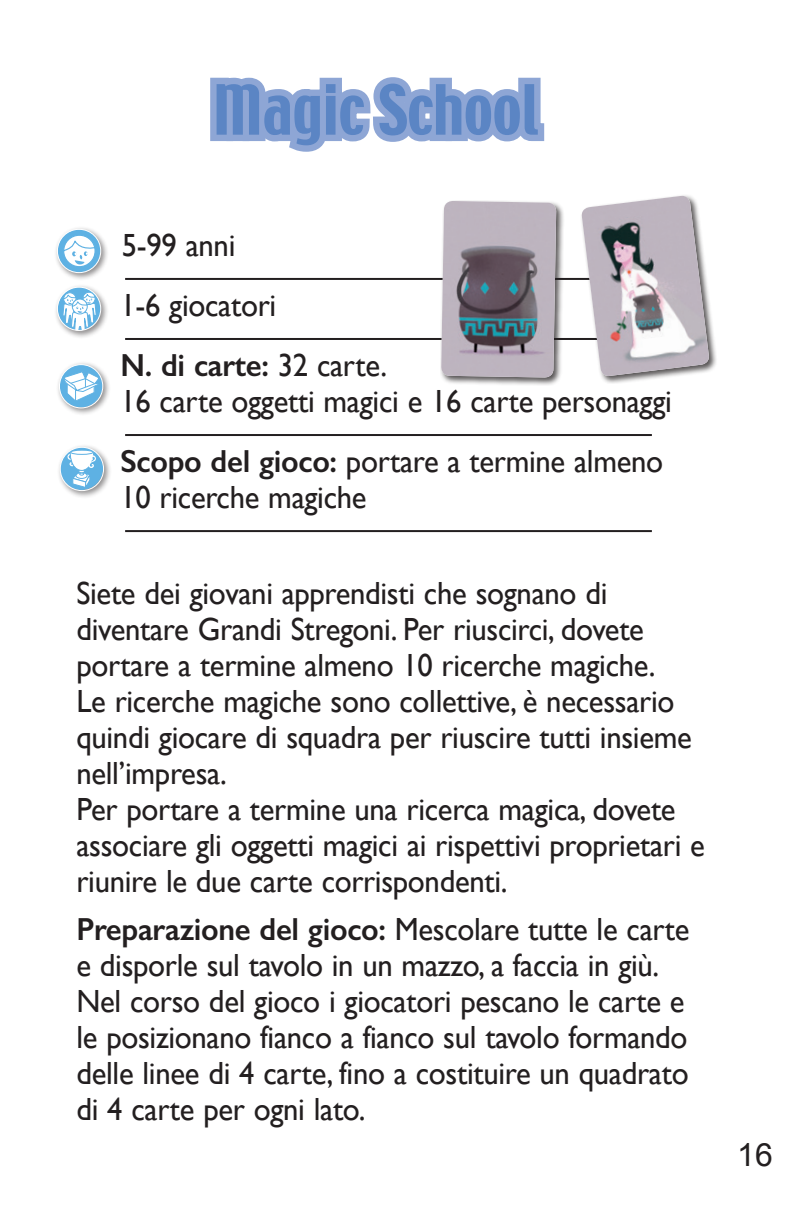
<style>
.page{position:relative;width:796px;height:1207px;background:#fff}
.page>*{position:absolute;margin:0;border:0;box-sizing:border-box;transform-origin:0 0}
.t1{font:61.2px "Techno";color:#5b85c4}
.Normal_e{font:32px/36px "Gill Sans";letter-spacing:-.01em;color:#231f20;scale:.96 1}
.t2{font:32px "Arial";color:#231f20}
.s1{font-weight:600}
</style>
<div class="page">
<hr style="left:125px;top:278px;width:527px;height:2px;background:#231f20">
<hr style="left:125px;top:338px;width:527px;height:2px;background:#231f20">
<hr style="left:125px;top:434px;width:527px;height:2px;background:#231f20">
<hr style="left:125px;top:530px;width:527px;height:2px;background:#231f20">
<svg style="left:210px;top:77px;width:335px;height:75px"></svg>
<div style="left:54px;top:226px;width:55px;height:54px;background:#231f20;opacity:.5"></div>
<svg style="left:57px;top:229px;width:44px;height:43px"></svg>
<div style="left:63px;top:235px;width:33px;height:32px;border:1px solid #5eb1e3;border-radius:50%"></div>
<svg style="left:62px;top:234px;width:34px;height:31px"></svg>
<div style="left:57px;top:229px;width:44px;height:44px;border:1px solid #fff;border-radius:50%"></div>
<div style="left:54px;top:284px;width:55px;height:54px;background:#231f20;opacity:.5"></div>
<svg style="left:58px;top:287px;width:43px;height:43px"></svg>
<svg style="left:62px;top:291px;width:35px;height:39px"></svg>
<div style="left:57px;top:287px;width:44px;height:44px;border:1px solid #fff;border-radius:50%"></div>
<div style="left:56px;top:361px;width:55px;height:55px;background:#231f20;opacity:.5"></div>
<div style="left:59px;top:364px;width:44px;height:43px;background:#5eb1e3;border-radius:50%"></div>
<svg style="left:61px;top:364px;width:42px;height:39px"></svg>
<div style="left:59px;top:364px;width:44px;height:44px;border:1px solid #fff;border-radius:50%"></div>
<div style="left:57px;top:444px;width:55px;height:54px;background:#231f20;opacity:.5"></div>
<svg style="left:60px;top:447px;width:43px;height:43px"></svg>
<svg style="left:66px;top:451px;width:31px;height:39px"></svg>
<svg style="left:71px;top:450px;width:22px;height:4px"></svg>
<div style="left:70px;top:449px;width:24px;height:6px;border:1px solid #5eb1e3;border-radius:50%"></div>
<div style="left:60px;top:447px;width:44px;height:44px;border:1px solid #fff;border-radius:50%"></div>
<div style="left:440px;top:200px;width:125px;height:185px;background:#231f20;opacity:.75"></div>
<img style="left:441px;top:201px;width:115px;height:176px">
<div style="left:580px;top:194px;width:138px;height:190px;background:#231f20;opacity:.75"></div>
<img style="left:581px;top:196px;width:129px;height:181px">
<p class="t1" style="left:213px;top:68px;width:327px">Magic School</p>
<p class="Normal_e" style="left:122px;top:227px;width:120px">5-99 anni</p>
<p class="Normal_e" style="left:120px;top:287px;width:164px">1-6 giocatori</p>
<p class="Normal_e" style="left:120px;top:347px;width:576px"><span class="s1">N. di carte:</span> 32 carte.<br>16 carte oggetti magici e 16 carte personaggi</p>
<p class="Normal_e" style="left:120px;top:443px;width:567px"><span class="s1">Scopo del gioco:</span> portare a termine almeno<br>10 ricerche magiche</p>
<p class="Normal_e" style="left:76px;top:575px;width:642px">Siete dei giovani apprendisti che sognano di diventare Grandi Stregoni. Per riuscirci, dovete portare a termine almeno 10 ricerche magiche.<br>Le ricerche magiche sono collettive, è necessario quindi giocare di squadra per riuscire tutti insieme nell’impresa.</p>
<p class="Normal_e" style="left:76px;top:791px;width:656px">Per portare a termine una ricerca magica, dovete associare gli oggetti magici ai rispettivi proprietari e riunire le due carte corrispondenti.</p>
<p class="Normal_e" style="left:76px;top:911px;width:640px"><span class="s1">Preparazione del gioco:</span> Mescolare tutte le carte e disporle sul tavolo in un mazzo, a faccia in giù.<br>Nel corso del gioco i giocatori pescano le carte e le posizionano fianco a fianco sul tavolo formando delle linee di 4 carte, fino a costituire un quadrato di 4 carte per ogni lato.</p>
<p class="t2" style="left:737px;top:1133px;width:37px">16</p>
</div>
